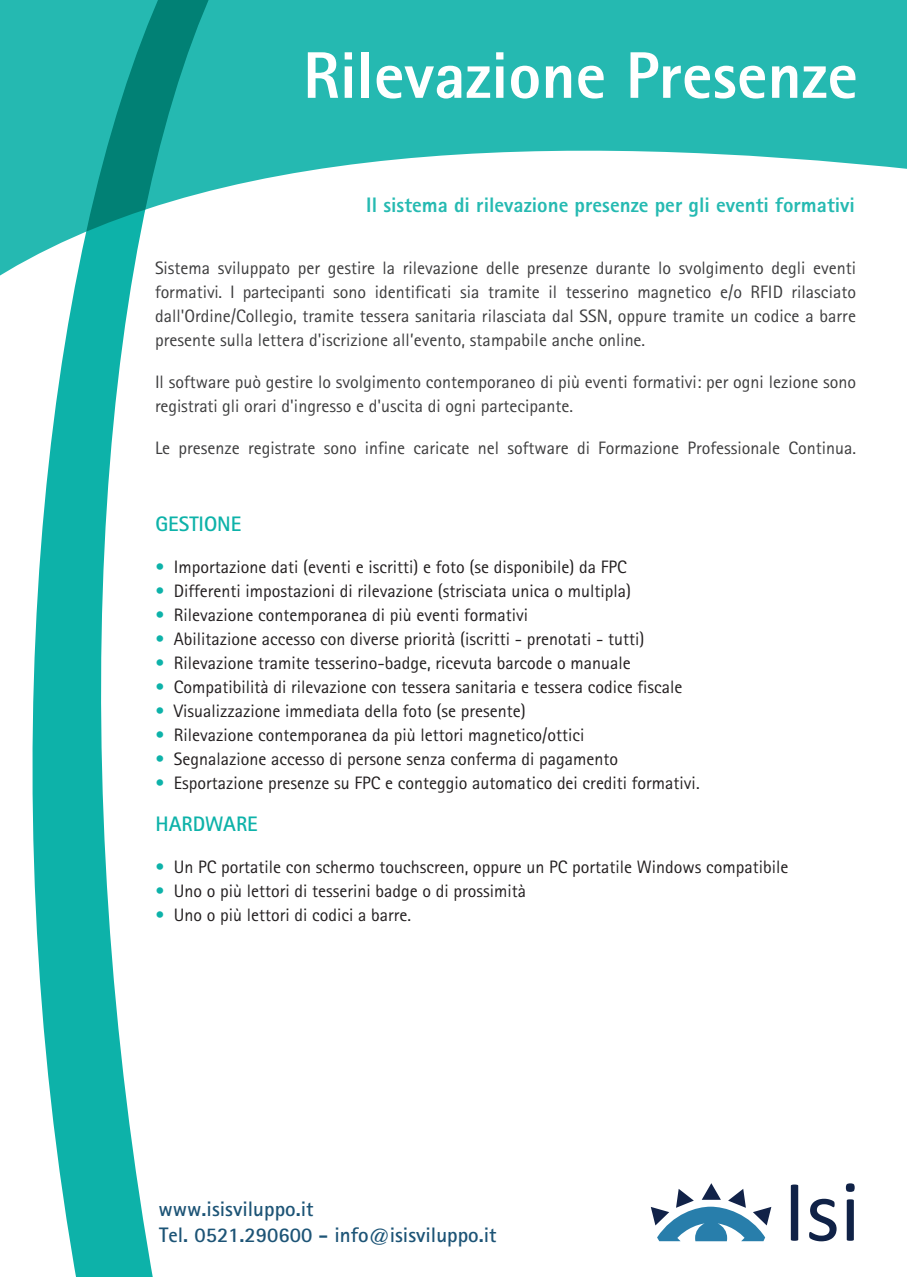
<style>
.page{position:relative;width:907px;height:1277px;background:#fff}
.page>*{position:absolute;margin:0;border:0;box-sizing:border-box;transform-origin:0 0}
.t1{font:800 66px "Rotis Sans Serif";color:#fff}
.t2{font:700 21px/25.5px "Rotis Sans Serif";color:#1d5476}
.t3{font:800 21px "Rotis Sans Serif";color:rgb(13 178 169/.9)}
.t4{font:700 21px "Rotis Sans Serif";color:#0db2a9}
.t5{font:18px "Rotis Sans Serif";color:#231f20}
.t6{font:18px/24px "Rotis Sans Serif";color:#3d3d3e;text-align:justify}
.s1{color:#0db2a9}
</style>
<div class="page">
<svg style="left:32px;top:284px;width:121px;height:993px;fill:#0db2a9"></svg>
<svg style="left:0;top:0;width:907px;height:284px;fill:#25b9b1"></svg>
<svg style="left:0;top:0;width:8px;height:8px"></svg>
<svg style="left:899px;top:0;width:8px;height:8px"></svg>
<svg style="left:651px;top:1183px;width:120px;height:58px"></svg>
<svg style="left:791px;top:1184px;width:7px;height:57px"></svg>
<svg style="left:809px;top:1199px;width:27px;height:42px"></svg>
<svg style="left:846px;top:1183px;width:9px;height:58px"></svg>
<h1 class="t1" style="left:303px;top:33px;width:556px">Rilevazione Presenze</h1>
<p class="t3" style="left:366px;top:191px;width:490px">Il sistema di rilevazione presenze per gli eventi formativi</p>
<p class="t6" style="left:155px;top:256px;width:703px">Sistema sviluppato per gestire la rilevazione delle presenze durante lo svolgimento degli eventi formativi. I partecipanti sono identificati sia tramite il tesserino magnetico e/o RFID rilasciato dall'Ordine/Collegio, tramite tessera sanitaria rilasciata dal SSN, oppure tramite un codice a barre presente sulla lettera d'iscrizione all’evento, stampabile anche online.</p>
<p class="t6" style="left:155px;top:370px;width:703px">Il software può gestire lo svolgimento contemporaneo di più eventi formativi: per ogni lezione sono registrati gli orari d'ingresso e d'uscita di ogni partecipante.</p>
<p class="t6" style="left:155px;top:436px;width:703px">Le presenze registrate sono infine caricate nel software di Formazione Professionale Continua.</p>
<p class="t4" style="left:155px;top:511px;width:87px">GESTIONE</p>
<p class="t5" style="left:155px;top:556px;width:473px"><span class="s1">•</span> Importazione dati (eventi e iscritti) e foto (se disponibile) da FPC</p>
<p class="t5" style="left:155px;top:580px;width:477px"><span class="s1">•</span> Differenti impostazioni di rilevazione (strisciata unica o multipla)</p>
<p class="t5" style="left:155px;top:604px;width:374px"><span class="s1">•</span> Rilevazione contemporanea di più eventi formativi</p>
<p class="t5" style="left:155px;top:628px;width:490px"><span class="s1">•</span> Abilitazione accesso con diverse priorità (iscritti - prenotati - tutti)</p>
<p class="t5" style="left:155px;top:652px;width:477px"><span class="s1">•</span> Rilevazione tramite tesserino-badge, ricevuta barcode o manuale</p>
<p class="t5" style="left:155px;top:676px;width:528px"><span class="s1">•</span> Compatibilità di rilevazione con tessera sanitaria e tessera codice fiscale</p>
<p class="t5" style="left:155px;top:700px;width:372px"><span class="s1">•</span> Visualizzazione immediata della foto (se presente)</p>
<p class="t5" style="left:155px;top:724px;width:430px"><span class="s1">•</span> Rilevazione contemporanea da più lettori magnetico/ottici</p>
<p class="t5" style="left:155px;top:748px;width:464px"><span class="s1">•</span> Segnalazione accesso di persone senza conferma di pagamento</p>
<p class="t5" style="left:155px;top:772px;width:546px"><span class="s1">•</span> Esportazione presenze su FPC e conteggio automatico dei crediti formativi.</p>
<p class="t4" style="left:155px;top:811px;width:104px">HARDWARE</p>
<p class="t5" style="left:155px;top:856px;width:634px"><span class="s1">•</span> Un PC portatile con schermo touchscreen, oppure un PC portatile Windows compatibile</p>
<p class="t5" style="left:155px;top:880px;width:372px"><span class="s1">•</span> Uno o più lettori di tesserini badge o di prossimità</p>
<p class="t5" style="left:155px;top:904px;width:257px"><span class="s1">•</span> Uno o più lettori di codici a barre.</p>
<p class="t2" style="left:158px;top:1196px;width:340px">www.isisviluppo.it<br>Tel. 0521.290600 - info@isisviluppo.it</p>
</div>
